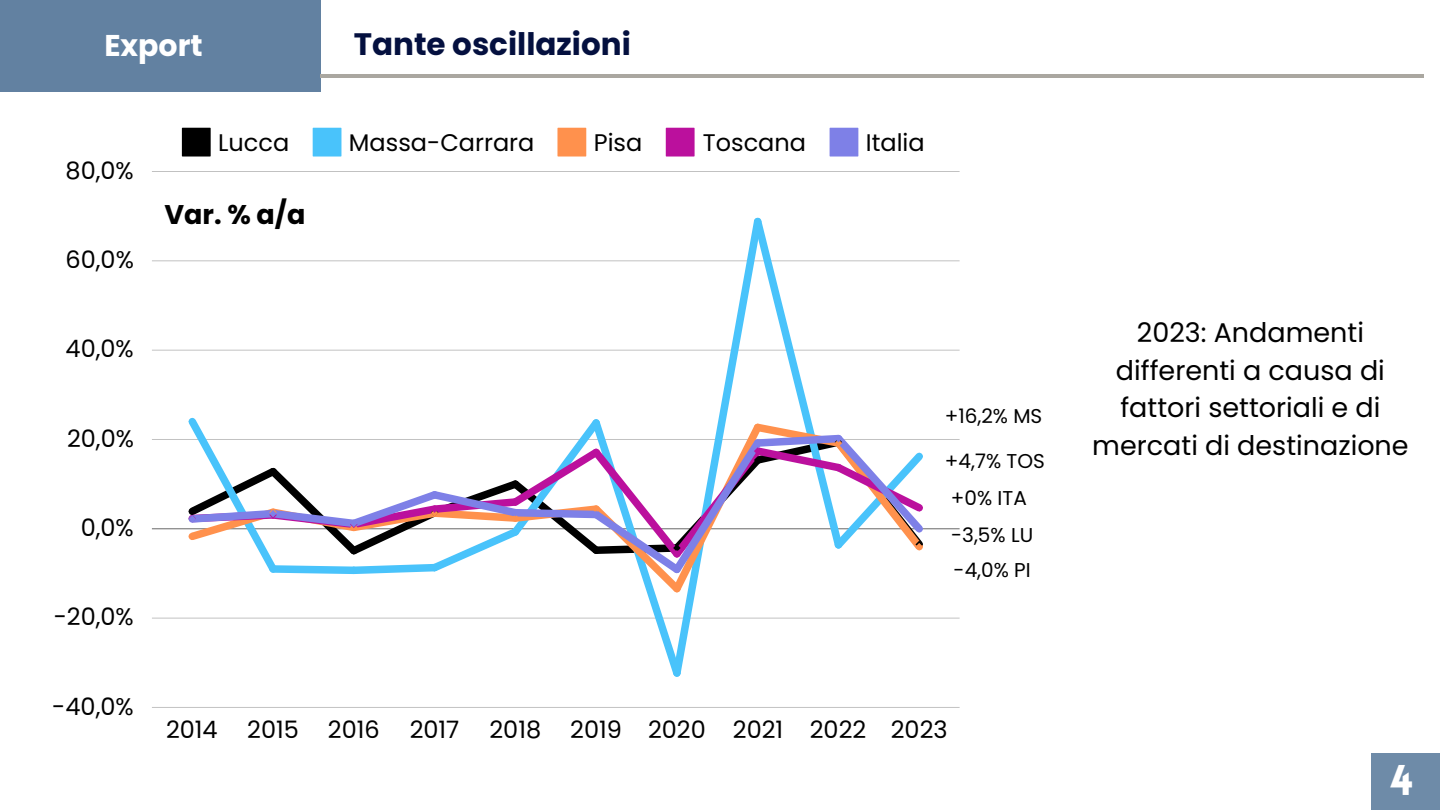
<style>
.page{position:relative;width:1440px;height:810px;background:#fff}
.page>*{position:absolute;margin:0;border:0;box-sizing:border-box;transform-origin:0 0}
.t1{font:900 42px "Lovelo";color:#fff}
.t2{font:700 40px "Poppins";color:#fff}
.t3{font:700 31px "Poppins";color:#04103f}
.t4{font:700 30px "Poppins";color:#fff}
.t5{font:27px/37.5px "Poppins";color:#000;text-align:center}
.t6{font:700 27px "Poppins";color:#000}
.t7{font:24px "Poppins";color:#000}
.t8{font:20px "Poppins";color:#000}
</style>
<div class="page">
<div style="left:1371px;top:753px;width:69px;height:57px;background:#6e8ba8"></div>
<div style="left:0;top:0;width:320px;height:91px;background:#6281a1"></div>
<hr style="left:320px;top:74px;width:1104px;height:4px;background:#aaa7a0">
<svg style="left:182px;top:128px;width:29px;height:29px"></svg>
<svg style="left:313px;top:128px;width:28px;height:29px"></svg>
<svg style="left:557px;top:128px;width:29px;height:29px"></svg>
<svg style="left:666px;top:128px;width:29px;height:29px"></svg>
<svg style="left:830px;top:128px;width:28px;height:29px"></svg>
<hr style="left:152px;top:707px;width:808px;height:1px;background:#000">
<hr style="left:152px;top:618px;width:808px;height:1px;background:#000">
<hr style="left:152px;top:528px;width:808px;height:1px;background:#000">
<hr style="left:152px;top:439px;width:808px;height:1px;background:#000">
<hr style="left:152px;top:350px;width:808px;height:1px;background:#000">
<hr style="left:152px;top:260px;width:808px;height:1px;background:#000">
<hr style="left:152px;top:171px;width:808px;height:1px;background:#000">
<svg style="left:182px;top:217px;width:748px;height:460px"></svg>
<h2 class="t4" style="left:104px;top:24px;width:100px">Export</h2>
<h3 class="t3" style="left:354px;top:22px;width:279px">Tante oscillazioni</h3>
<h1 class="t2" style="left:17px;top:28px;width:177px">Capitolo</h1>
<p class="t7" style="left:66px;top:153px;width:70px">80,0%</p>
<p class="t7" style="left:66px;top:243px;width:70px">60,0%</p>
<p class="t7" style="left:66px;top:332px;width:70px">40,0%</p>
<p class="t7" style="left:67px;top:421px;width:68px">20,0%</p>
<p class="t7" style="left:81px;top:511px;width:55px">0,0%</p>
<p class="t7" style="left:54px;top:600px;width:82px">-20,0%</p>
<p class="t7" style="left:52px;top:689px;width:83px">-40,0%</p>
<p class="t7" style="left:218px;top:126px;width:73px">Lucca</p>
<p class="t7" style="left:349px;top:126px;width:187px">Massa-Carrara</p>
<p class="t7" style="left:594px;top:126px;width:50px">Pisa</p>
<p class="t7" style="left:703px;top:126px;width:105px">Toscana</p>
<p class="t7" style="left:866px;top:126px;width:60px">Italia</p>
<p class="t6" style="left:164px;top:195px;width:143px">Var. % a/a</p>
<p class="t8" style="left:945px;top:402px;width:99px">+16,2% MS</p>
<p class="t8" style="left:945px;top:447px;width:101px">+4,7% TOS</p>
<p class="t8" style="left:951px;top:484px;width:77px">+0% ITA</p>
<p class="t8" style="left:951px;top:521px;width:83px">-3,5% LU</p>
<p class="t8" style="left:954px;top:556px;width:79px">-4,0% PI</p>
<p class="t7" style="left:166px;top:713px;width:215px">2014 2015 2016</p>
<p class="t7" style="left:410px;top:713px;width:51px">2017</p>
<p class="t7" style="left:490px;top:713px;width:460px">2018 2019 2020 2021 2022 2023</p>
<h4 class="t5" style="left:1092px;top:314px;width:318px">2023: Andamenti differenti a causa di fattori settoriali e di mercati di destinazione</h4>
<h2 class="t1" style="left:1390px;top:764px;width:24px">4</h2>
</div>
